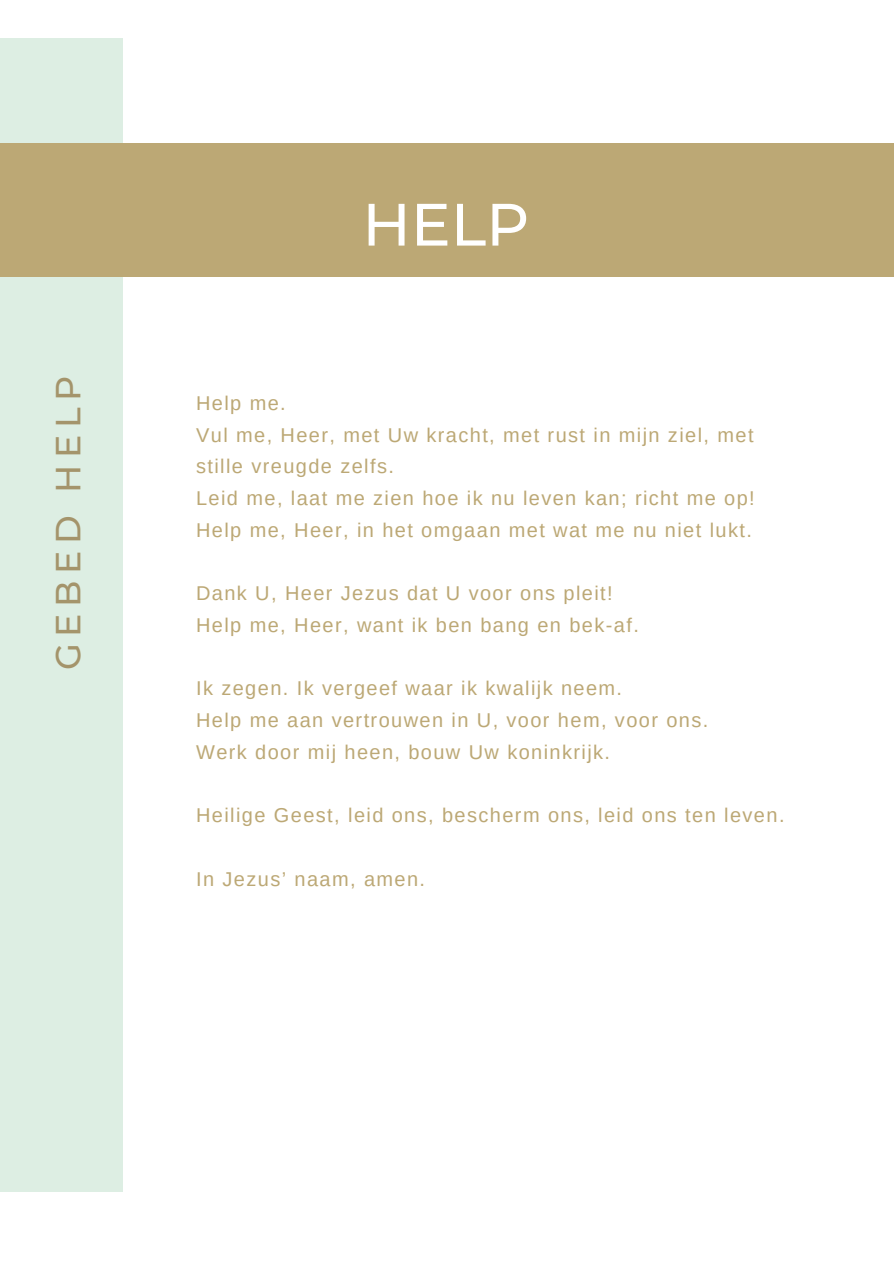
<style>
.page{position:relative;width:894px;height:1264px;background:#fff}
.page>*{position:absolute;margin:0;border:0;box-sizing:border-box;transform-origin:0 0}
.t1{font:500 59.55px "Montserrat";color:#fff}
.t2{font:500 34.8px "Montserrat";letter-spacing:.19em;color:#a4946b}
.t3{font:19.95px/31.7px "Arimo";letter-spacing:.07em;color:#bca875}
</style>
<div class="page">
<div style="left:0;top:38px;width:123px;height:1153px;background:#ddeee3"></div>
<div style="left:0;top:144px;width:893px;height:133px;background:#bca875"></div>
<p class="t2" style="left:47px;top:670px;width:296px;rotate:-90deg">GEBED HELP</p>
<p class="t1" style="left:362px;top:188px;width:168px">HELP</p>
<p class="t3" style="left:196px;top:387px;width:91px">Help me.</p>
<p class="t3" style="left:196px;top:419px;width:558px">Vul me, Heer, met Uw kracht, met rust in mijn ziel, met stille vreugde zelfs.</p>
<p class="t3" style="left:196px;top:482px;width:560px">Leid me, laat me zien hoe ik nu leven kan; richt me op!</p>
<p class="t3" style="left:196px;top:514px;width:557px">Help me, Heer, in het omgaan met wat me nu niet lukt.</p>
<p class="t3" style="left:196px;top:577px;width:418px">Dank U, Heer Jezus dat U voor ons pleit!</p>
<p class="t3" style="left:196px;top:609px;width:444px">Help me, Heer, want ik ben bang en bek-af.</p>
<p class="t3" style="left:196px;top:672px;width:427px">Ik zegen. Ik vergeef waar ik kwalijk neem.</p>
<p class="t3" style="left:196px;top:704px;width:513px">Help me aan vertrouwen in U, voor hem, voor ons.</p>
<p class="t3" style="left:196px;top:736px;width:415px">Werk door mij heen, bouw Uw koninkrijk.</p>
<p class="t3" style="left:196px;top:799px;width:589px">Heilige Geest, leid ons, bescherm ons, leid ons ten leven.</p>
<p class="t3" style="left:196px;top:863px;width:230px">In Jezus’ naam, amen.</p>
</div>
